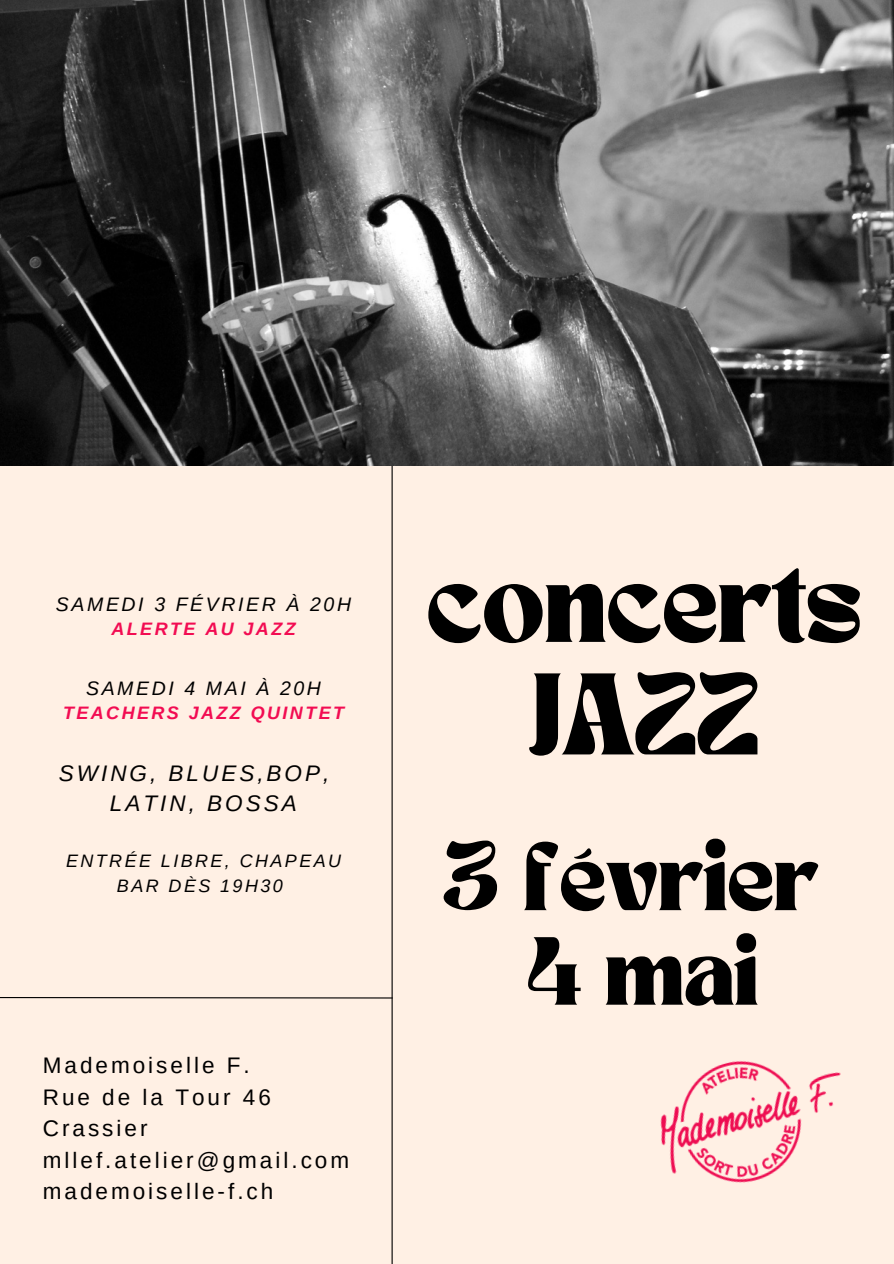
<style>
.page{position:relative;width:894px;height:1264px;background:#fff}
.page>*{position:absolute;margin:0;border:0;box-sizing:border-box;transform-origin:0 0}
.t1{font:81px/112.5px "TANNIMBUS";color:#000;text-align:center}
.t2{font:67.5px "TANNIMBUS";color:#000}
.t3{font:22.5px "Arimo";letter-spacing:.135em;color:#000}
.t4{font:italic 22.5px/30.3px "Arimo";letter-spacing:.135em;color:#000}
.t5{font:italic 19.5px "Arimo";letter-spacing:.135em;color:#000}
.t6{font:italic 700 18px "Arimo";letter-spacing:.135em;color:#f20c52}
.t7{font:italic 18px "Arimo";letter-spacing:.135em;color:#000}
</style>
<div class="page">
<div style="left:0;top:0;width:893px;height:1263px;background:#fff0e4"></div>
<svg style="left:0;top:996px;width:393px;height:3px"></svg>
<hr style="left:391px;top:89px;width:1px;height:1174px;background:#000">
<img style="left:0;top:0;width:893px;height:465px">
<img style="left:660px;top:1061px;width:181px;height:122px">
<p class="t5" style="left:56px;top:593px;width:296px">SAMEDI 3 FÉVRIER À 20H</p>
<p class="t6" style="left:111px;top:618px;width:186px">ALERTE AU JAZZ</p>
<p class="t5" style="left:86px;top:677px;width:236px">SAMEDI 4 MAI À 20H</p>
<p class="t6" style="left:63px;top:702px;width:282px">TEACHERS JAZZ QUINTET</p>
<p class="t4" style="left:110px;top:757px;width:221px;text-indent:-51px">SWING, BLUES,BOP,<br>LATIN, BOSSA</p>
<p class="t7" style="left:66px;top:851px;width:276px">ENTRÉE LIBRE, CHAPEAU</p>
<p class="t7" style="left:117px;top:876px;width:167px">BAR DÈS 19H30</p>
<p class="t3" style="left:43px;top:1052px;width:208px">Mademoiselle F.</p>
<p class="t3" style="left:43px;top:1084px;width:229px">Rue de la Tour 46</p>
<p class="t3" style="left:43px;top:1115px;width:106px">Crassier</p>
<p class="t3" style="left:43px;top:1147px;width:308px">mllef.atelier@gmail.com</p>
<p class="t3" style="left:43px;top:1178px;width:232px">mademoiselle-f.ch</p>
<p class="t1" style="left:426px;top:555px;width:436px">concerts<br>JAZZ</p>
<p class="t2" style="left:441px;top:838px;width:378px">3 février</p>
<p class="t2" style="left:526px;top:933px;width:233px">4 mai</p>
</div>
